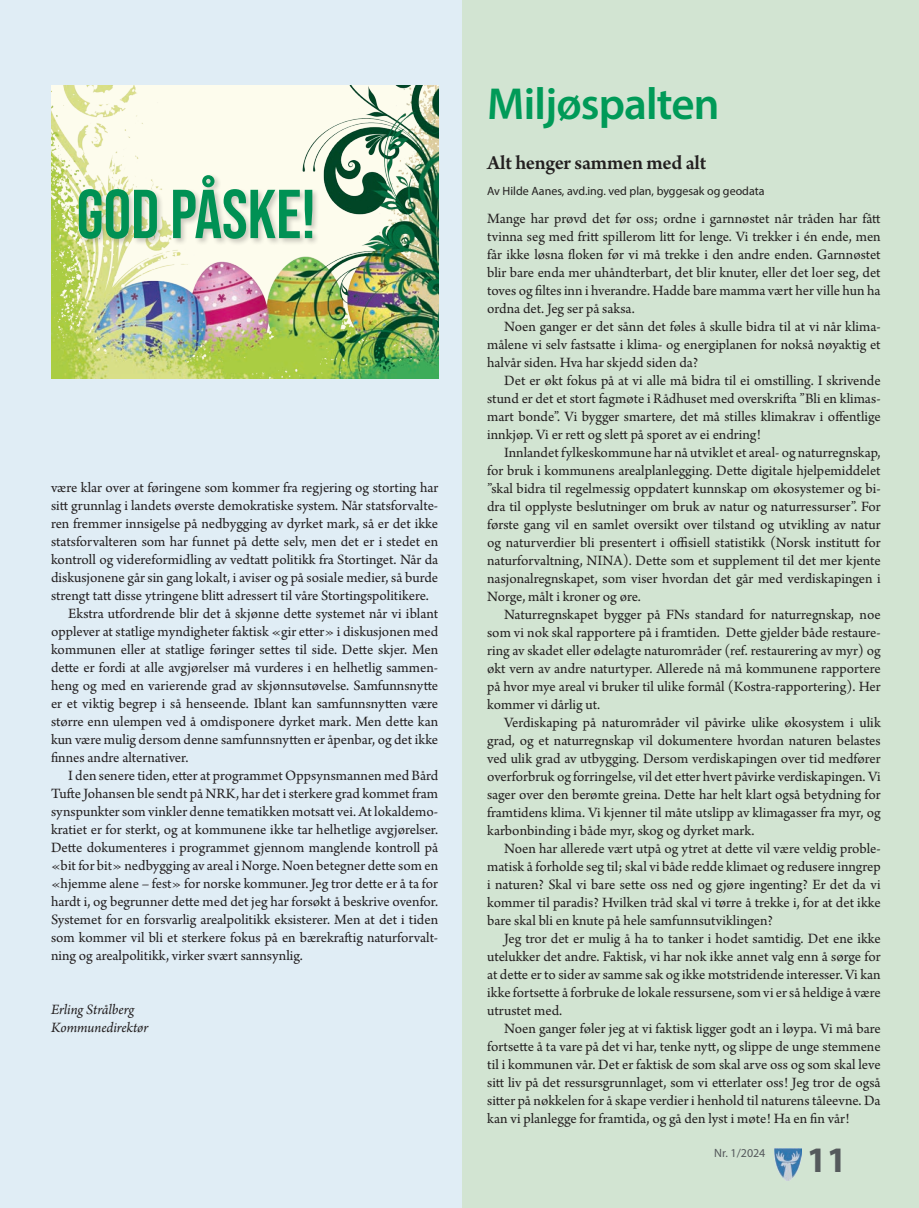
<style>
.page{position:relative;width:919px;height:1208px;background:#fff}
.page>*{position:absolute;margin:0;border:0;box-sizing:border-box;transform-origin:0 0}
.t1{font:69px "Bebas Neue";color:#009154}
.Hovedtittel{font:600 45px "Myriad Pro";letter-spacing:-.02em;color:#009a58}
.t2{font:700 36px "Myriad Pro";color:#55595c}
.Ingress{font:600 21px "Arno Pro";letter-spacing:-.015em;color:#231f20}
.Avsnitt_med_førstelinjeinnrykk{font:15px/18px "Arno Pro";color:#231f20;text-align:justify}
.t3{font:italic 15px "Arno Pro";letter-spacing:-.005em;color:#231f20}
.Byline{font:12px "Myriad Pro";color:#231f20}
.t4{font:12px "Myriad Pro";color:#55595c}
</style>
<div class="page">
<div style="left:461px;top:0;width:457px;height:1208px;background:#d2e4d2"></div>
<div style="left:0;top:0;width:461px;height:1208px;background:#e0edf5"></div>
<img style="left:774px;top:1148px;width:27px;height:32px">
<img style="left:51px;top:85px;width:387px;height:294px">
<div style="left:77px;top:173px;width:242px;height:73px;background:#231f20;opacity:.22"></div>
<p class="t1" style="left:77px;top:175px;width:241px">GOD PÅSKE!</p>
<p class="Avsnitt_med_førstelinjeinnrykk" style="left:51px;top:479px;width:388px">være klar over at føringene som kommer fra regjering og storting har sitt grunnlag i landets øverste demokratiske system. Når statsforvalte&shy;ren fremmer innsigelse på nedbygging av dyrket mark, så er det ikke statsforvalteren som har funnet på dette selv, men det er i stedet en kontroll og videreformidling av vedtatt politikk fra Stortinget. Når da diskusjonene går sin gang lokalt, i aviser og på sosiale medier, så burde strengt tatt disse ytringene blitt adressert til våre Stortingspolitikere.</p>
<p class="Avsnitt_med_førstelinjeinnrykk" style="left:51px;top:605px;width:388px;text-indent:17px">Ekstra utfordrende blir det å skjønne dette systemet når vi iblant opplever at statlige myndigheter faktisk «gir etter» i diskusjonen med kommunen eller at statlige føringer settes til side. Dette skjer. Men dette er fordi at alle avgjørelser må vurderes i en helhetlig sammen&shy;heng og med en varierende grad av skjønnsutøvelse. Samfunnsnytte er et viktig begrep i så henseende. Iblant kan samfunnsnytten være større enn ulempen ved å omdisponere dyrket mark. Men dette kan kun være mulig dersom denne samfunnsnytten er åpenbar, og det ikke finnes andre alternativer.</p>
<p class="Avsnitt_med_førstelinjeinnrykk" style="left:51px;top:767px;width:388px;text-indent:17px">I den senere tiden, etter at programmet Oppsynsmannen med Bård Tufte Johansen ble sendt på NRK, har det i sterkere grad kommet fram synspunkter som vinkler denne tematikken motsatt vei. At lokaldemo&shy;kratiet er for sterkt, og at kommunene ikke tar helhetlige avgjørelser.<br>Dette dokumenteres i programmet gjennom manglende kontroll på «bit for bit» nedbygging av areal i Norge. Noen betegner dette som en «hjemme alene – fest» for norske kommuner. Jeg tror dette er å ta for hardt i, og begrunner dette med det jeg har forsøkt å beskrive ovenfor.<br>Systemet for en forsvarlig arealpolitikk eksisterer. Men at det i tiden som kommer vil bli et sterkere fokus på en bærekraftig naturforvalt&shy;ning og arealpolitikk, virker svært sannsynlig.</p>
<p class="t3" style="left:51px;top:1001px;width:85px">Erling Strålberg</p>
<p class="t3" style="left:51px;top:1019px;width:99px">Kommunedirektør</p>
<p class="Hovedtittel" style="left:487px;top:75px;width:234px">Miljøspalten</p>
<p class="Ingress" style="left:487px;top:150px;width:221px">Alt henger sammen med alt</p>
<p class="Avsnitt_med_førstelinjeinnrykk" style="left:487px;top:210px;width:395px">Mange har prøvd det før oss; ordne i garnnøstet når tråden har fått tvinna seg med fritt spillerom litt for lenge. Vi trekker i én ende, men får ikke løsna floken før vi må trekke i den andre enden. Garnnøstet blir bare enda mer uhåndterbart, det blir knuter, eller det loer seg, det toves og filtes inn i hverandre. Hadde bare mamma vært her ville hun ha ordna det. Jeg ser på saksa.</p>
<p class="Avsnitt_med_førstelinjeinnrykk" style="left:487px;top:318px;width:395px;text-indent:17px">Noen ganger er det sånn det føles å skulle bidra til at vi når klima&shy;målene vi selv fastsatte i klima- og energiplanen for nokså nøyaktig et halvår siden. Hva har skjedd siden da?</p>
<p class="Avsnitt_med_førstelinjeinnrykk" style="left:487px;top:372px;width:395px;text-indent:17px">Det er økt fokus på at vi alle må bidra til ei omstilling. I skrivende stund er det et stort fagmøte i Rådhuset med overskrifta ”Bli en klimas&shy;mart bonde”. Vi bygger smartere, det må stilles klimakrav i offentlige innkjøp. Vi er rett og slett på sporet av ei endring!</p>
<p class="Avsnitt_med_førstelinjeinnrykk" style="left:487px;top:444px;width:395px;text-indent:17px">Innlandet fylkeskommune har nå utviklet et areal- og naturregnskap, for bruk i kommunens arealplanlegging. Dette digitale hjelpemiddelet ”skal bidra til regelmessig oppdatert kunnskap om økosystemer og bi&shy;dra til opplyste beslutninger om bruk av natur og naturressurser”. For første gang vil en samlet oversikt over tilstand og utvikling av natur og naturverdier bli presentert i offisiell statistikk (Norsk institutt for naturforvaltning, NINA). Dette som et supplement til det mer kjente nasjonalregnskapet, som viser hvordan det går med verdiskapingen i Norge, målt i kroner og øre.</p>
<p class="Avsnitt_med_førstelinjeinnrykk" style="left:487px;top:606px;width:395px;text-indent:17px">Naturregnskapet bygger på FNs standard for naturregnskap, noe som vi nok skal rapportere på i framtiden. Dette gjelder både restaure&shy;ring av skadet eller ødelagte naturområder (ref. restaurering av myr) og økt vern av andre naturtyper. Allerede nå må kommunene rapportere på hvor mye areal vi bruker til ulike formål (Kostra-rapportering). Her kommer vi dårlig ut.</p>
<p class="Avsnitt_med_førstelinjeinnrykk" style="left:487px;top:714px;width:395px;text-indent:17px">Verdiskaping på naturområder vil påvirke ulike økosystem i ulik grad, og et naturregnskap vil dokumentere hvordan naturen belastes ved ulik grad av utbygging. Dersom verdiskapingen over tid medfører overforbruk og forringelse, vil det etter hvert påvirke verdiskapingen. Vi sager over den berømte greina. Dette har helt klart også betydning for framtidens klima. Vi kjenner til måte utslipp av klimagasser fra myr, og karbonbinding i både myr, skog og dyrket mark.</p>
<p class="Avsnitt_med_førstelinjeinnrykk" style="left:487px;top:840px;width:395px;text-indent:17px">Noen har allerede vært utpå og ytret at dette vil være veldig proble&shy;matisk å forholde seg til; skal vi både redde klimaet og redusere inngrep i naturen? Skal vi bare sette oss ned og gjøre ingenting? Er det da vi kommer til paradis? Hvilken tråd skal vi tørre å trekke i, for at det ikke bare skal bli en knute på hele samfunnsutviklingen?</p>
<p class="Avsnitt_med_førstelinjeinnrykk" style="left:487px;top:930px;width:395px;text-indent:17px">Jeg tror det er mulig å ha to tanker i hodet samtidig. Det ene ikke utelukker det andre. Faktisk, vi har nok ikke annet valg enn å sørge for at dette er to sider av samme sak og ikke motstridende interesser. Vi kan ikke fortsette å forbruke de lokale ressursene, som vi er så heldige å være utrustet med.</p>
<p class="Avsnitt_med_førstelinjeinnrykk" style="left:487px;top:1020px;width:395px;text-indent:17px">Noen ganger føler jeg at vi faktisk ligger godt an i løypa. Vi må bare fortsette å ta vare på det vi har, tenke nytt, og slippe de unge stemmene til i kommunen vår. Det er faktisk de som skal arve oss og som skal leve sitt liv på det ressursgrunnlaget, som vi etterlater oss! Jeg tror de også sitter på nøkkelen for å skape verdier i henhold til naturens tåleevne. Da kan vi planlegge for framtida, og gå den lyst i møte! Ha en fin vår!</p>
<p class="Byline" style="left:487px;top:184px;width:279px">Av Hilde Aanes, avd.ing. ved plan, byggesak og geodata</p>
<p class="t4" style="left:714px;top:1146px;width:53px">Nr. 1/2024</p>
<p class="t2" style="left:806px;top:1136px;width:41px">11</p>
</div>
